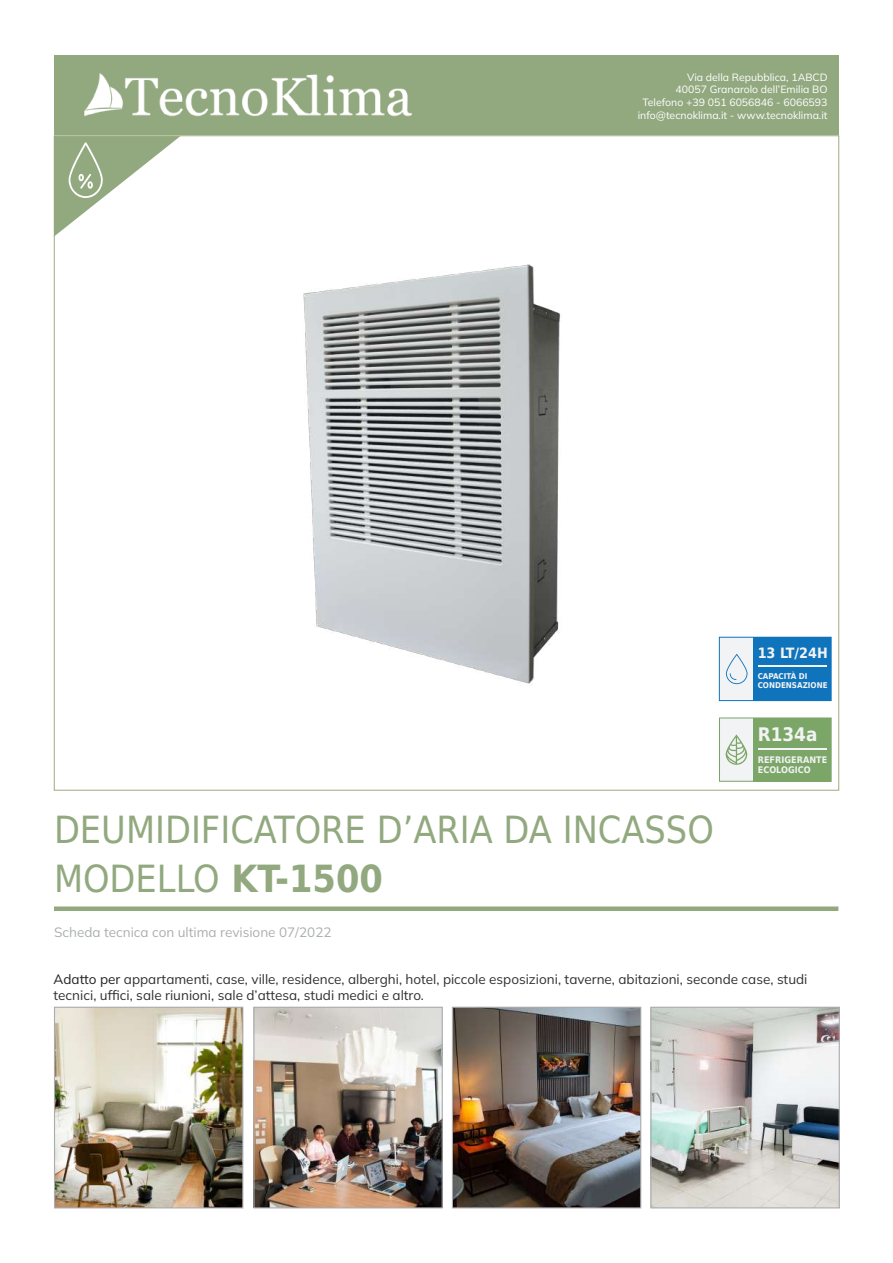
<style>
.page{position:relative;width:893px;height:1263px;background:#fff}
.page>*{position:absolute;margin:0;border:0;box-sizing:border-box;transform-origin:0 0}
.t1{font:37.5px/48.6px "DejaVu Sans Condensed";color:#92a97f}
.t2{font:700 18.75px "DejaVu Sans Condensed";color:#f2f3f4}
.t3{font:700 14.25px "DejaVu Sans Condensed";color:#f2f3f4}
.t4{font:200 13.5px/16.5px "Mulish";color:#312f30}
.t5{font:200 13.5px "Mulish";color:#abaeaf}
.t6{font:200 10.5px/12.6px "Mulish";color:#fff;text-align:right}
.t7{font:700 9px/10.8px "DejaVu Sans Condensed";color:#f2f3f4}
.t8{font:700 7.95px/9.6px "DejaVu Sans Condensed";color:#f2f3f4}
.s1{font-weight:700}
.s2{color:#231f20}
</style>
<div class="page">
<img style="left:303px;top:264px;width:258px;height:421px">
<div style="left:54px;top:906px;width:784px;height:5px;background:#92a97f"></div>
<svg style="left:54px;top:136px;width:126px;height:101px"></svg>
<div style="left:719px;top:637px;width:112px;height:64px;background:#f2f3f4"></div>
<div style="left:719px;top:637px;width:113px;height:64px;border:1px solid #1074bc"></div>
<div style="left:754px;top:637px;width:77px;height:64px;background:#1074bc"></div>
<hr style="left:758px;top:665px;width:69px;height:1px;background:#f2f3f4">
<svg style="left:726px;top:654px;width:21px;height:30px"></svg>
<div style="left:719px;top:718px;width:112px;height:63px;background:#f2f3f4"></div>
<div style="left:719px;top:717px;width:113px;height:65px;border:1px solid #7ba668"></div>
<div style="left:754px;top:718px;width:77px;height:63px;background:#7ba668"></div>
<hr style="left:758px;top:748px;width:69px;height:1px;background:#f2f3f4">
<svg style="left:726px;top:734px;width:21px;height:31px"></svg>
<img style="left:454px;top:1009px;width:185px;height:197px">
<div style="left:452px;top:1007px;width:189px;height:201px;border:1px solid #abacb0"></div>
<img style="left:255px;top:1009px;width:186px;height:197px">
<div style="left:253px;top:1007px;width:190px;height:201px;border:1px solid #abacb0"></div>
<img style="left:56px;top:1009px;width:185px;height:197px">
<div style="left:54px;top:1007px;width:189px;height:201px;border:1px solid #abacb0"></div>
<img style="left:652px;top:1009px;width:186px;height:197px">
<div style="left:650px;top:1007px;width:190px;height:201px;border:1px solid #abacb0"></div>
<div style="left:54px;top:55px;width:785px;height:79px;background:#92a97f"></div>
<img style="left:84px;top:73px;width:328px;height:44px">
<p class="t6" style="left:638px;top:71px;width:191px">Via della Repubblica, 1ABCD<br>40057 Granarolo dell’Emilia BO Telefono +39 051 6056846 - 6066593 info@tecnoklima.it - www.tecnoklima.it</p>
<p class="t3" style="left:758px;top:642px;width:72px">13 LT/24H</p>
<p class="t8" style="left:758px;top:671px;width:71px">CAPACITÀ DI<br>CONDENSAZIONE</p>
<h2 class="t2" style="left:758px;top:719px;width:61px">R134a</h2>
<p class="t7" style="left:758px;top:754px;width:71px">REFRIGERANTE<br>ECOLOGICO</p>
<h1 class="t1" style="left:54px;top:804px;width:661px">DEUMIDIFICATORE D’ARIA DA INCASSO<br>MODELLO <span class="s1">KT-1500</span></h1>
<p class="t5" style="left:54px;top:922px;width:279px">Scheda tecnica con ultima revisione 07/2022</p>
<p class="t4" style="left:54px;top:970px;width:755px"><span class="s2">Adatto per</span> appartamenti, case, ville, residence, alberghi, hotel, piccole esposizioni, taverne, abitazioni, seconde case, studi tecnici, uffici, sale riunioni, sale d’attesa, studi medici e altro.</p>
</div>
